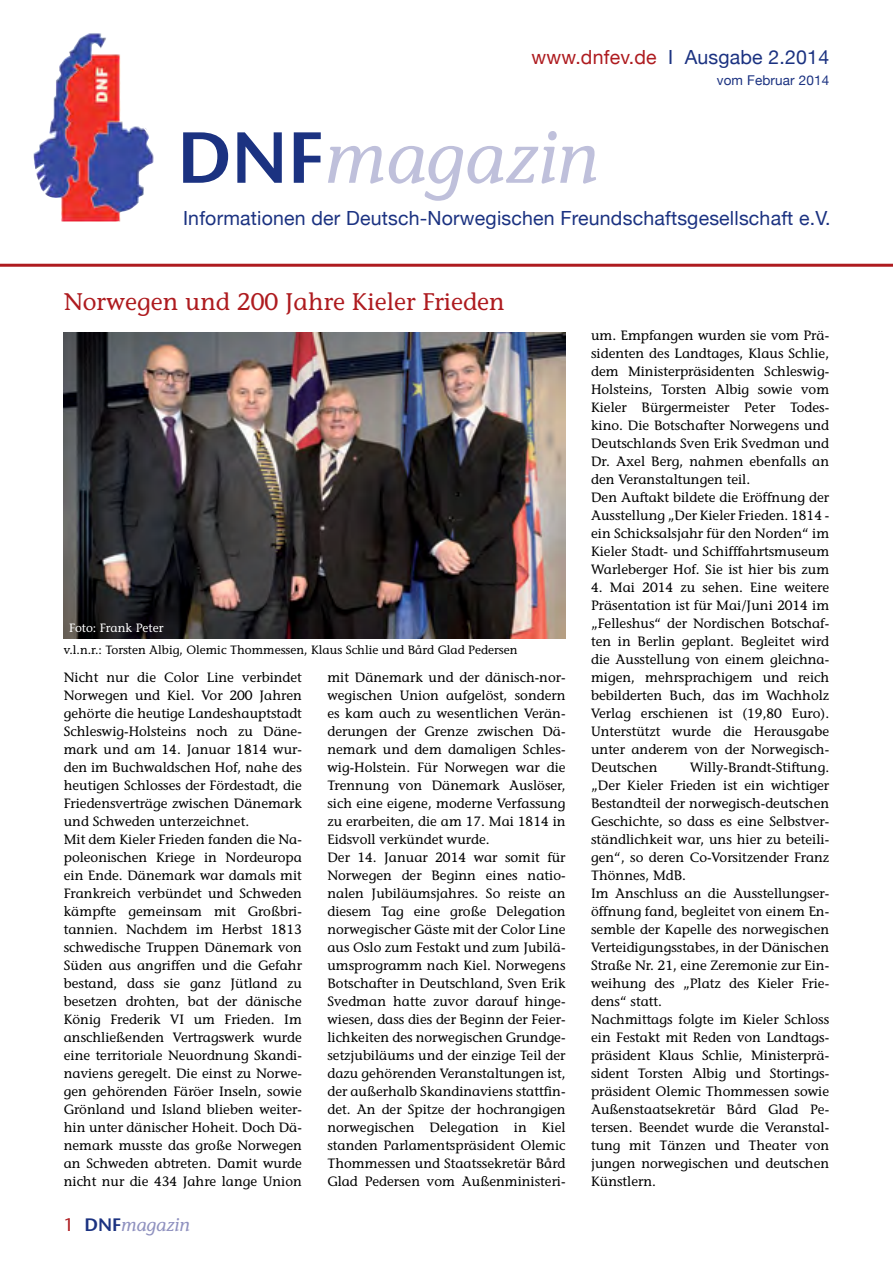
<style>
.page{position:relative;width:893px;height:1263px;background:#fff}
.page>*{position:absolute;margin:0;border:0;box-sizing:border-box;transform-origin:0 0}
.t1{font:italic 72px "Stone Informal";color:#bfc0db}
.t2{font:24px "Stone Informal";color:#ae1b1f}
.t3{font:19.5px "Helvetica Neue";letter-spacing:.01em;color:#1b3281}
.t4{font:italic 18px "Stone Informal";color:#8f91bf}
.t5{font:13.5px/18px "Stone Informal";color:#000}
.t6{font:13.5px "Helvetica Neue";letter-spacing:.01em;color:#1b3281}
.t7{font:12px "Stone Informal";color:#000}
.t8{font:12px "Stone Informal";color:#fff}
.s1{color:#ae1b1f}
.s2{font-family:"Stone Sans";font-weight:600;font-style:normal;color:#1b3281}
.s3{font-family:"Stone Sans";font-style:normal;color:#ae1b1f}
</style>
<div class="page">
<img style="left:34px;top:33px;width:120px;height:189px">
<hr style="left:0;top:264px;width:893px;height:3px;background:#ae1b1f">
<img style="left:64px;top:333px;width:502px;height:305px">
<h3 class="t3" style="left:531px;top:43px;width:299px"><span class="s1">www.dnfev.de</span> I Ausgabe 2.2014</h3>
<p class="t6" style="left:717px;top:70px;width:114px">vom Februar 2014</p>
<h1 class="t1" style="left:177px;top:114px;width:422px"><span class="s2">DNF</span>magazin</h1>
<h3 class="t3" style="left:183px;top:204px;width:649px">Informationen der Deutsch-Norwegischen Freundschaftsgesellschaft e.V.</h3>
<h2 class="t2" style="left:64px;top:286px;width:443px">Norwegen und 200 Jahre Kieler Frieden</h2>
<p class="t8" style="left:69px;top:621px;width:96px">Foto: Frank Peter</p>
<p class="t7" style="left:64px;top:643px;width:455px">v.l.n.r.: Torsten Albig, Olemic Thommessen, Klaus Schlie und Bård Glad Pedersen</p>
<p class="t5" style="left:64px;top:668px;width:240px">Nicht nur die Color Line verbindet Norwegen und Kiel. Vor 200 Jahren gehörte die heutige Landeshauptstadt Schleswig-Holsteins noch zu Däne&shy;mark und am 14. Januar 1814 wur&shy;den im Buchwaldschen Hof, nahe des heutigen Schlosses der Fördestadt, die Friedensverträge zwischen Dänemark und Schweden unterzeichnet.<br>Mit dem Kieler Frieden fanden die Na&shy;poleonischen Kriege in Nordeuropa ein Ende. Dänemark war damals mit Frankreich verbündet und Schweden kämpfte gemeinsam mit Großbri&shy;tannien. Nachdem im Herbst 1813 schwedische Truppen Dänemark von Süden aus angriffen und die Gefahr bestand, dass sie ganz Jütland zu besetzen drohten, bat der dänische König Frederik VI um Frieden. Im anschließenden Vertragswerk wurde eine territoriale Neuordnung Skandi&shy;naviens geregelt. Die einst zu Norwe&shy;gen gehörenden Färöer Inseln, sowie Grönland und Island blieben weiter&shy;hin unter dänischer Hoheit. Doch Dä&shy;nemark musste das große Norwegen an Schweden abtreten. Damit wurde nicht nur die 434 Jahre lange Union</p>
<p class="t5" style="left:327px;top:668px;width:240px">mit Dänemark und der dänisch-nor&shy;wegischen Union aufgelöst, sondern es kam auch zu wesentlichen Verän&shy;derungen der Grenze zwischen Dä&shy;nemark und dem damaligen Schles&shy;wig-Holstein. Für Norwegen war die Trennung von Dänemark Auslöser, sich eine eigene, moderne Verfassung zu erarbeiten, die am 17. Mai 1814 in Eidsvoll verkündet wurde.<br>Der 14. Januar 2014 war somit für Norwegen der Beginn eines natio&shy;nalen Jubiläumsjahres. So reiste an diesem Tag eine große Delegation norwegischer Gäste mit der Color Line aus Oslo zum Festakt und zum Jubilä&shy;umsprogramm nach Kiel. Norwegens Botschafter in Deutschland, Sven Erik Svedman hatte zuvor darauf hinge&shy;wiesen, dass dies der Beginn der Feier&shy;lichkeiten des norwegischen Grundge&shy;setzjubiläums und der einzige Teil der dazu gehörenden Veranstaltungen ist, der außerhalb Skandinaviens stattfin&shy;det. An der Spitze der hochrangigen norwegischen Delegation in Kiel standen Parlamentspräsident Olemic Thommessen und Staatssekretär Bård Glad Pedersen vom Außenministeri-</p>
<h3 class="t4" style="left:64px;top:1213px;width:127px"><span class="s3">1</span> <span class="s2">DNF</span>magazin</h3>
<p class="t5" style="left:591px;top:326px;width:240px">um. Empfangen wurden sie vom Prä&shy;sidenten des Landtages, Klaus Schlie, dem Ministerpräsidenten Schleswig-Holsteins, Torsten Albig sowie vom Kieler Bürgermeister Peter Todes&shy;kino. Die Botschafter Norwegens und Deutschlands Sven Erik Svedman und Dr. Axel Berg, nahmen ebenfalls an den Veranstaltungen teil.<br>Den Auftakt bildete die Eröffnung der Ausstellung „Der Kieler Frieden. 1814 - ein Schicksalsjahr für den Norden“ im Kieler Stadt- und Schifffahrtsmuseum Warleberger Hof. Sie ist hier bis zum</p>
<p class="t5" style="left:591px;top:578px;width:240px;text-align:justify">4. Mai 2014 zu sehen. Eine weitere Präsentation ist für Mai/Juni 2014 im „Felleshus“ der Nordischen Botschaf&shy;ten in Berlin geplant. Begleitet wird die Ausstellung von einem gleichna&shy;migen, mehrsprachigem und reich bebilderten Buch, das im Wachholz Verlag erschienen ist (19,80 Euro).<br>Unterstützt wurde die Herausgabe unter anderem von der Norwegisch-Deutschen</p>
<p class="t5" style="left:591px;top:758px;width:240px;text-indent:99px">Willy-Brandt-Stiftung. „Der Kieler Frieden ist ein wichtiger Bestandteil der norwegisch-deutschen Geschichte, so dass es eine Selbstver&shy;ständlichkeit war, uns hier zu beteili&shy;gen“, so deren Co-Vorsitzender Franz Thönnes, MdB.<br>Im Anschluss an die Ausstellungser&shy;öffnung fand, begleitet von einem En&shy;semble der Kapelle des norwegischen Verteidigungsstabes, in der Dänischen Straße Nr. 21, eine Zeremonie zur Ein&shy;weihung des „Platz des Kieler Frie&shy;dens“ statt.<br>Nachmittags folgte im Kieler Schloss ein Festakt mit Reden von Landtags&shy;präsident Klaus Schlie, Ministerprä&shy;sident Torsten Albig und Stortings&shy;präsident Olemic Thommessen sowie Außenstaatsekretär Bård Glad Pe&shy;tersen. Beendet wurde die Veranstal&shy;tung mit Tänzen und Theater von jungen norwegischen und deutschen Künstlern.</p>
</div>
